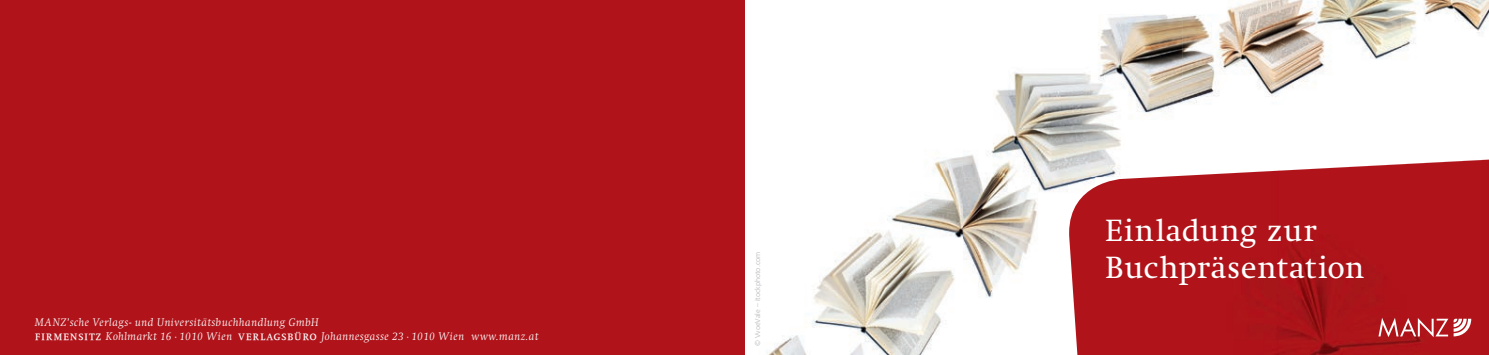
<style>
.page{position:relative;width:1489px;height:355px;background:#fff}
.page>*{position:absolute;margin:0;border:0;box-sizing:border-box;transform-origin:0 0}
.t1{font:31.25px/37.5px "Swift LT Pro";letter-spacing:.015em;color:#fff}
.t2{font:italic 300 11.25px/13.8px "Swift LT Pro";letter-spacing:.04em;color:#fff}
.t3{font:7.5px "Frutiger Next LTCE";color:#bcbdc0}
.s1{font-family:"Swift SC Regular";font-weight:400;font-style:normal;font-size:12.5px}
</style>
<div class="page">
<img style="left:744px;top:0;width:437px;height:177px">
<img style="left:1181px;top:0;width:220px;height:104px">
<img style="left:1401px;top:0;width:87px;height:49px">
<img style="left:744px;top:177px;width:325px;height:177px">
<div style="left:0;top:0;width:744px;height:354px;background:#b0131a"></div>
<img style="left:1120px;top:159px;width:61px;height:11px">
<img style="left:1069px;top:170px;width:209px;height:184px">
<img style="left:1278px;top:159px;width:210px;height:195px">
<svg style="left:1378px;top:317px;width:92px;height:20px"></svg>
<p class="t2" style="left:35px;top:315px;width:505px">MANZ’sche Verlags- und Universitätsbuchhandlung GmbH<br><span class="s1">firmensitz</span> Kohlmarkt 16 ∙ 1010 Wien <span class="s1">verlagsbüro</span> Johannesgasse 23 ∙ 1010 Wien www.manz.at</p>
<p class="t3" style="left:753px;top:345px;width:96px;rotate:-90deg">© VvoeVale – itockphoto.com</p>
<h1 class="t1" style="left:1105px;top:211px;width:261px">Einladung zur<br>Buchpräsentation</h1>
</div>
